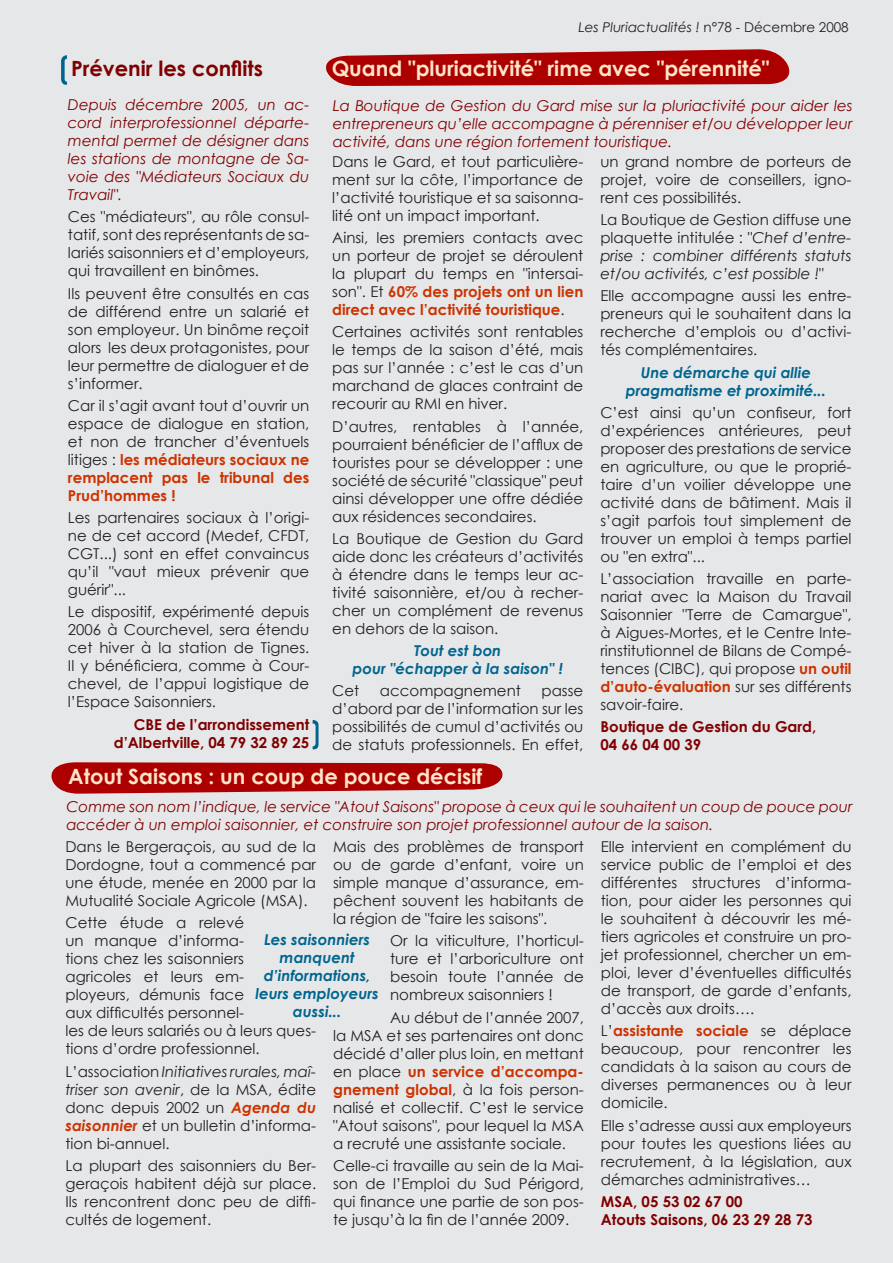
<style>
.page{position:relative;width:893px;height:1263px;background:#e6e7e9}
.page>*{position:absolute;margin:0;border:0;box-sizing:border-box;transform-origin:0 0}
.Titre_terrain{font:700 21px "Century Gothic";color:#ffe4c9}
.Titre_terrain-2{font:700 21px "Century Gothic";color:#800000}
.t1{font:15px/18px "Century Gothic";color:#231f20;text-align:justify}
.Entête_d_article{font:italic 15px/18px "Century Gothic";color:#800000;text-align:justify}
.t2{font:italic 700 15px/18px "Century Gothic";color:#00658e;text-align:center}
.t3{font:italic 15px/18px "Century Gothic";color:#231f20;text-align:justify}
.Source_rouge_clair{font:700 15px "Century Gothic";color:#800000}
.t4{font:italic 13.5px "Century Gothic";color:#231f20}
.s1{font-style:normal}
.s2{font-weight:700;color:#c30}
.s3{font-style:italic}
.s4{font-weight:700;font-style:italic;color:#c30}
</style>
<div class="page">
<svg style="left:326px;top:49px;width:464px;height:37px;background:#b42020"></svg>
<svg style="left:61px;top:55px;width:7px;height:30px"></svg>
<svg style="left:312px;top:719px;width:7px;height:30px"></svg>
<svg style="left:51px;top:762px;width:452px;height:32px;background:#b31c1c"></svg>
<p class="t4" style="left:578px;top:18px;width:272px">Les Pluriactualités ! <span class="s1">n°78 - Décembre 2008</span></p>
<p class="Titre_terrain-2" style="left:71px;top:53px;width:193px">Prévenir les conflits</p>
<p class="Titre_terrain" style="left:332px;top:53px;width:439px">Quand "pluriactivité" rime avec "pérennité"</p>
<p class="Entête_d_article" style="left:68px;top:95px;width:243px">Depuis décembre 2005, un ac&shy;cord interprofessionnel départe&shy;mental permet de désigner dans les stations de montagne de Sa&shy;voie des "Médiateurs Sociaux du Travail".</p>
<p class="t1" style="left:68px;top:208px;width:243px">Ces "médiateurs", au rôle consul&shy;tatif, sont des représentants de sa&shy;lariés saisonniers et d’employeurs, qui travaillent en binômes.</p>
<p class="t1" style="left:68px;top:284px;width:243px">Ils peuvent être consultés en cas de différend entre un salarié et son employeur. Un binôme reçoit alors les deux protagonistes, pour leur permettre de dialoguer et de s’informer.</p>
<p class="t1" style="left:68px;top:396px;width:243px">Car il s’agit avant tout d’ouvrir un espace de dialogue en station, et non de trancher d’éventuels litiges : <span class="s2">les médiateurs sociaux ne remplacent pas le tribunal des Prud’hommes !</span></p>
<p class="t1" style="left:68px;top:508px;width:243px">Les partenaires sociaux à l’origi&shy;ne de cet accord (Medef, CFDT, CGT...) sont en effet convaincus qu’il "vaut mieux prévenir que guérir"...</p>
<p class="t1" style="left:68px;top:603px;width:243px">Le dispositif, expérimenté depuis 2006 à Courchevel, sera étendu cet hiver à la station de Tignes.<br>Il y bénéficiera, comme à Cour&shy;chevel, de l’appui logistique de l’Espace Saisonniers.</p>
<p class="Source_rouge_clair" style="left:134px;top:713px;width:177px">CBE de l’arrondissement</p>
<p class="Source_rouge_clair" style="left:114px;top:731px;width:197px">d’Albertville, 04 79 32 89 25</p>
<p class="Entête_d_article" style="left:333px;top:96px;width:521px">La Boutique de Gestion du Gard mise sur la pluriactivité pour aider les entrepreneurs qu’elle accompagne à pérenniser et/ou développer leur activité, dans une région fortement touristique.</p>
<p class="t1" style="left:332px;top:152px;width:253px">Dans le Gard, et tout particulière&shy;ment sur la côte, l’importance de l’activité touristique et sa saisonna&shy;lité ont un impact important.</p>
<p class="t1" style="left:332px;top:228px;width:253px">Ainsi, les premiers contacts avec un porteur de projet se déroulent la plupart du temps en "intersai&shy;son". Et <span class="s2">60% des projets ont un lien direct avec l’activité touristique</span>.</p>
<p class="t1" style="left:332px;top:323px;width:253px">Certaines activités sont rentables le temps de la saison d’été, mais pas sur l’année : c’est le cas d’un marchand de glaces contraint de recourir au RMI en hiver.</p>
<p class="t1" style="left:332px;top:417px;width:253px">D’autres, rentables à l’année, pourraient bénéficier de l’afflux de touristes pour se développer : une société de sécurité "classique" peut ainsi développer une offre dédiée aux résidences secondaires.</p>
<p class="t1" style="left:332px;top:529px;width:253px">La Boutique de Gestion du Gard aide donc les créateurs d’activités à étendre dans le temps leur ac&shy;tivité saisonnière, et/ou à recher&shy;cher un complément de revenus en dehors de la saison.</p>
<p class="t2" style="left:414px;top:641px;width:88px">Tout est bon</p>
<p class="t2" style="left:353px;top:659px;width:212px">pour "échapper à la saison" !</p>
<p class="t1" style="left:332px;top:682px;width:29px">Cet</p>
<p class="t1" style="left:380px;top:682px;width:143px">accompagnement</p>
<p class="t1" style="left:332px;top:682px;width:253px;text-indent:209px">passe d’abord par de l’information sur les possibilités de cumul d’activités ou de statuts professionnels. En effet,</p>
<p class="t1" style="left:600px;top:152px;width:253px">un grand nombre de porteurs de projet, voire de conseillers, igno&shy;rent ces possibilités.</p>
<p class="t3" style="left:600px;top:210px;width:253px"><span class="s1">La Boutique de Gestion diffuse une plaquette intitulée : "</span>Chef d’entre&shy;prise : combiner différents statuts et/ou activités, c’est possible !<span class="s1">"</span></p>
<p class="t1" style="left:600px;top:287px;width:253px">Elle accompagne aussi les entre&shy;preneurs qui le souhaitent dans la recherche d’emplois ou d’activi&shy;tés complémentaires.</p>
<p class="t2" style="left:626px;top:362px;width:202px">Une démarche qui allie pragmatisme et proximité...</p>
<p class="t1" style="left:600px;top:403px;width:253px">C’est ainsi qu’un confiseur, fort d’expériences antérieures, peut proposer des prestations de service en agriculture, ou que le proprié&shy;taire d’un voilier développe une activité dans de bâtiment. Mais il s’agit parfois tout simplement de trouver un emploi à temps partiel ou "en extra"...</p>
<p class="t1" style="left:600px;top:569px;width:253px">L’association travaille en parte&shy;nariat avec la Maison du Travail Saisonnier "Terre de Camargue", à Aigues-Mortes, et le Centre Inte&shy;rinstitutionnel de Bilans de Compé&shy;tences (CIBC), qui propose <span class="s2">un outil d’auto-évaluation</span> sur ses différents savoir-faire.</p>
<p class="Source_rouge_clair" style="left:600px;top:716px;width:217px">Boutique de Gestion du Gard,</p>
<p class="Source_rouge_clair" style="left:600px;top:734px;width:102px">04 66 04 00 39</p>
<p class="Titre_terrain" style="left:68px;top:761px;width:416px">Atout Saisons : un coup de pouce décisif</p>
<p class="Entête_d_article" style="left:66px;top:797px;width:788px">Comme son nom l’indique, le service "Atout Saisons" propose à ceux qui le souhaitent un coup de pouce pour accéder à un emploi saisonnier, et construire son projet professionnel autour de la saison.</p>
<p class="t1" style="left:333px;top:837px;width:252px">Mais des problèmes de transport ou de garde d’enfant, voire un simple manque d’assurance, em&shy;pêchent souvent les habitants de la région de "faire les saisons".</p>
<p class="t1" style="left:390px;top:932px;width:195px">Or la viticulture, l’horticul&shy;ture et l’arboriculture ont besoin toute l’année de nombreux saisonniers !</p>
<p class="t1" style="left:333px;top:1008px;width:252px;text-indent:57px">Au début de l’année 2007, la MSA et ses partenaires ont donc décidé d’aller plus loin, en mettant en place <span class="s2">un service d’accompa&shy;gnement global</span>, à la fois person&shy;nalisé et collectif. C’est le service "Atout saisons", pour lequel la MSA a recruté une assistante sociale.</p>
<p class="t1" style="left:333px;top:1156px;width:252px">Celle-ci travaille au sein de la Mai&shy;son de l’Emploi du Sud Périgord, qui finance une partie de son pos&shy;te jusqu’à la fin de l’année 2009.</p>
<p class="t1" style="left:65px;top:837px;width:252px">Dans le Bergeraçois, au sud de la Dordogne, tout a commencé par une étude, menée en 2000 par la Mutualité Sociale Agricole (MSA).</p>
<p class="t1" style="left:65px;top:914px;width:252px;text-align:left">Cette étude a relevé<br>un manque d’informa-<br>tions chez les saisonniers<br>agricoles et leurs em-<br>ployeurs, démunis face<br>aux difficultés personnel-<br>les de leurs salariés ou à leurs ques&shy;tions d’ordre professionnel.</p>
<p class="t1" style="left:65px;top:1062px;width:252px">L’association <span class="s3">Initiatives rurales, maî&shy;triser son avenir</span>, de la MSA, édite donc depuis 2002 un <span class="s4">Agenda du saisonnier</span> et un bulletin d’informa&shy;tion bi-annuel.</p>
<p class="t1" style="left:65px;top:1156px;width:252px">La plupart des saisonniers du Ber&shy;geraçois habitent déjà sur place.<br>Ils rencontrent donc peu de diffi&shy;cultés de logement.</p>
<p class="t2" style="left:255px;top:930px;width:125px">Les saisonniers manquent d’informations, leurs employeurs aussi...</p>
<p class="t1" style="left:601px;top:837px;width:252px">Elle intervient en complément du service public de l’emploi et des différentes structures d’informa&shy;tion, pour aider les personnes qui le souhaitent à découvrir les mé&shy;tiers agricoles et construire un pro&shy;jet professionnel, chercher un em&shy;ploi, lever d’éventuelles difficultés de transport, de garde d’enfants, d’accès aux droits….</p>
<p class="t1" style="left:601px;top:1022px;width:252px">L’<span class="s2">assistante sociale</span> se déplace beaucoup, pour rencontrer les candidats à la saison au cours de diverses permanences ou à leur domicile.</p>
<p class="t1" style="left:601px;top:1116px;width:252px">Elle s’adresse aussi aux employeurs pour toutes les questions liées au recrutement, à la législation, aux démarches administratives…</p>
<p class="Source_rouge_clair" style="left:601px;top:1190px;width:143px">MSA, 05 53 02 67 00</p>
<p class="Source_rouge_clair" style="left:601px;top:1208px;width:213px">Atouts Saisons, 06 23 29 28 73</p>
</div>
